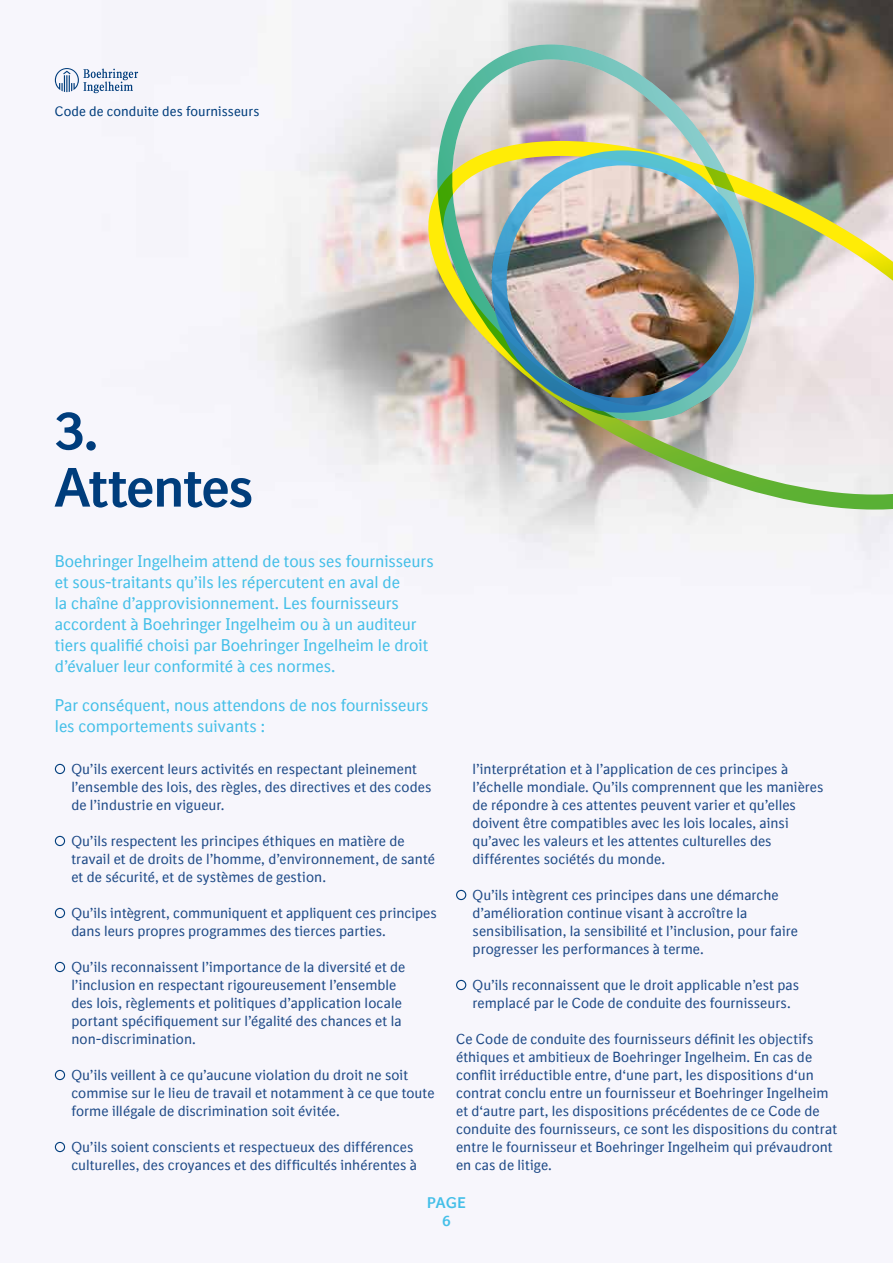
<style>
.page{position:relative;width:893px;height:1263px;background:#fff}
.page>*{position:absolute;margin:0;border:0;box-sizing:border-box;transform-origin:0 0}
.t1{font:700 54px/57px "BI Sans";letter-spacing:-.02em;color:#003d7c}
.t2{font:16.5px/21px "BI Sans";letter-spacing:-.005em;color:#44bfe8}
.t3{font:700 15px/18px "BI Sans";color:#44bfe8;text-align:center}
.t4{font:14.25px/18px "BI Sans";letter-spacing:.005em;color:#1e4a87}
.t5{font:13.5px "BI Sans";letter-spacing:.005em;color:#003d7c}
</style>
<div class="page">
<img style="left:54px;top:0;width:839px;height:1153px">
<svg style="left:418px;top:141px;width:475px;height:369px;background:#cecdbd"></svg>
<svg style="left:434px;top:37px;width:324px;height:388px;background:#b6bca7"></svg>
<img style="left:479px;top:150px;width:285px;height:275px">
<div style="left:55px;top:764px;width:10px;height:10px;border:1px solid #003d7c;border-radius:50%"></div>
<div style="left:55px;top:836px;width:10px;height:10px;border:1px solid #003d7c;border-radius:50%"></div>
<div style="left:55px;top:908px;width:10px;height:10px;border:1px solid #003d7c;border-radius:50%"></div>
<div style="left:55px;top:962px;width:10px;height:10px;border:1px solid #003d7c;border-radius:50%"></div>
<div style="left:55px;top:1070px;width:10px;height:10px;border:1px solid #003d7c;border-radius:50%"></div>
<div style="left:55px;top:1142px;width:10px;height:10px;border:1px solid #003d7c;border-radius:50%"></div>
<div style="left:456px;top:890px;width:10px;height:10px;border:1px solid #003d7c;border-radius:50%"></div>
<div style="left:456px;top:980px;width:10px;height:10px;border:1px solid #003d7c;border-radius:50%"></div>
<svg style="left:55px;top:68px;width:83px;height:25px"></svg>
<p class="t5" style="left:55px;top:103px;width:206px">Code de conduite des fournisseurs</p>
<h1 class="t1" style="left:55px;top:402px;width:199px">3.<br>Attentes</h1>
<p class="t2" style="left:55px;top:551px;width:380px">Boehringer Ingelheim attend de tous ses fournisseurs et sous-traitants qu’ils les répercutent en aval de<br>la chaîne d’approvisionnement. Les fournisseurs accordent à Boehringer Ingelheim ou à un auditeur tiers qualifié choisi par Boehringer Ingelheim le droit d’évaluer leur conformité à ces normes.</p>
<p class="t2" style="left:55px;top:695px;width:375px">Par conséquent, nous attendons de nos fournisseurs les comportements suivants :</p>
<p class="t4" style="left:71px;top:760px;width:361px">Qu’ils exercent leurs activités en respectant pleinement l’ensemble des lois, des règles, des directives et des codes de l’industrie en vigueur.</p>
<p class="t4" style="left:71px;top:832px;width:365px">Qu’ils respectent les principes éthiques en matière de travail et de droits de l’homme, d’environnement, de santé et de sécurité, et de systèmes de gestion.</p>
<p class="t4" style="left:71px;top:904px;width:367px">Qu’ils intègrent, communiquent et appliquent ces principes dans leurs propres programmes des tierces parties.</p>
<p class="t4" style="left:71px;top:958px;width:336px">Qu’ils reconnaissent l’importance de la diversité et de l’inclusion en respectant rigoureusement l’ensemble des lois, règlements et politiques d’application locale portant spécifiquement sur l’égalité des chances et la non-discrimination.</p>
<p class="t4" style="left:71px;top:1066px;width:365px">Qu’ils veillent à ce qu’aucune violation du droit ne soit commise sur le lieu de travail et notamment à ce que toute forme illégale de discrimination soit évitée.</p>
<p class="t4" style="left:71px;top:1138px;width:347px">Qu’ils soient conscients et respectueux des différences culturelles, des croyances et des difficultés inhérentes à</p>
<p class="t4" style="left:473px;top:760px;width:352px">l’interprétation et à l’application de ces principes à l’échelle mondiale. Qu’ils comprennent que les manières de répondre à ces attentes peuvent varier et qu’elles doivent être compatibles avec les lois locales, ainsi qu’avec les valeurs et les attentes culturelles des différentes sociétés du monde.</p>
<p class="t4" style="left:473px;top:886px;width:327px">Qu’ils intègrent ces principes dans une démarche d’amélioration continue visant à accroître la sensibilisation, la sensibilité et l’inclusion, pour faire progresser les performances à terme.</p>
<p class="t4" style="left:473px;top:976px;width:328px">Qu’ils reconnaissent que le droit applicable n’est pas remplacé par le Code de conduite des fournisseurs.</p>
<p class="t4" style="left:456px;top:1030px;width:383px">Ce Code de conduite des fournisseurs définit les objectifs éthiques et ambitieux de Boehringer Ingelheim. En cas de conflit irréductible entre, d‘une part, les dispositions d‘un contrat conclu entre un fournisseur et Boehringer Ingelheim et d‘autre part, les dispositions précédentes de ce Code de conduite des fournisseurs, ce sont les dispositions du contrat entre le fournisseur et Boehringer Ingelheim qui prévaudront en cas de litige.</p>
<p class="t3" style="left:427px;top:1194px;width:40px">PAGE<br>6</p>
</div>
